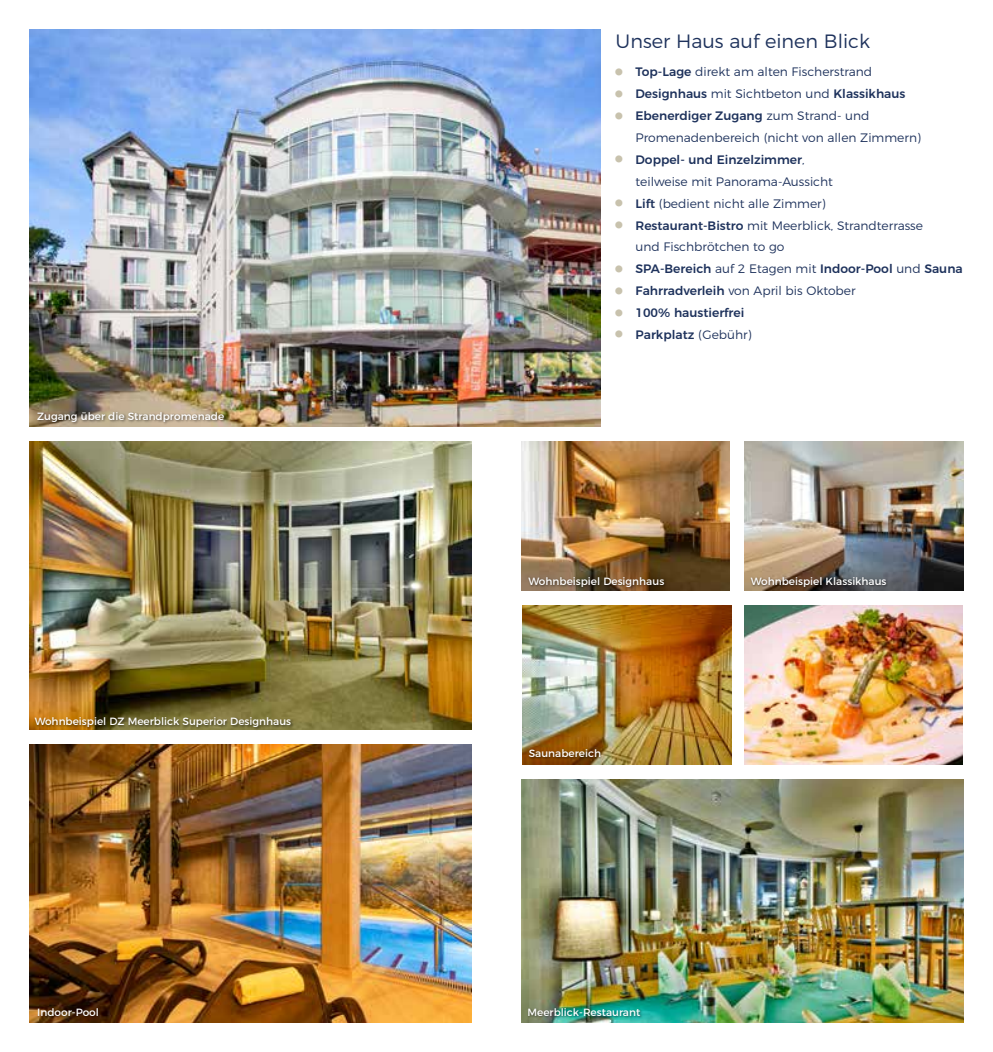
<style>
.page{position:relative;width:993px;height:1052px;background:#fff}
.page>*{position:absolute;margin:0;border:0;box-sizing:border-box;transform-origin:0 0}
.t1{font:300 19.25px "Montserrat";color:#1e325c}
.t2{font:300 12.25px/21.9px "Montserrat";color:#1e325c}
.t3{font:10.5px "Montserrat";color:#fff}
.t4{font:7px "Webdings";color:#c8c2ad}
.s1{font-weight:500}
</style>
<div class="page">
<img style="left:30px;top:30px;width:570px;height:397px">
<img style="left:30px;top:441px;width:441px;height:288px">
<img style="left:30px;top:744px;width:441px;height:278px">
<img style="left:744px;top:441px;width:218px;height:149px">
<img style="left:521px;top:441px;width:208px;height:149px">
<img style="left:521px;top:779px;width:441px;height:243px">
<img style="left:522px;top:605px;width:208px;height:159px">
<div style="left:37px;top:1006px;width:64px;height:13px;background:#000;opacity:.5"></div>
<div style="left:527px;top:748px;width:75px;height:12px;background:#000;opacity:.5"></div>
<div style="left:527px;top:1006px;width:116px;height:13px;background:#000;opacity:.5"></div>
<div style="left:749px;top:575px;width:140px;height:15px;background:#000;opacity:.5"></div>
<div style="left:36px;top:411px;width:191px;height:14px;background:#000;opacity:.5"></div>
<img style="left:744px;top:605px;width:218px;height:159px">
<div style="left:527px;top:575px;width:139px;height:15px;background:#000;opacity:.5"></div>
<div style="left:34px;top:716px;width:260px;height:14px;background:#000;opacity:.5"></div>
<p class="t3" style="left:37px;top:407px;width:188px">Zugang über die Strandpromenade</p>
<p class="t3" style="left:35px;top:712px;width:258px">Wohnbeispiel DZ Meerblick Superior Designhaus</p>
<p class="t3" style="left:37px;top:1003px;width:63px">Indoor-Pool</p>
<h1 class="t1" style="left:615px;top:26px;width:256px">Unser Haus auf einen Blick</h1>
<p class="t2" style="left:635px;top:60px;width:328px"><span class="s1">Top-Lage</span> direkt am alten Fischerstrand<br><span class="s1">Designhaus</span> mit Sichtbeton und <span class="s1">Klassikhaus Ebenerdiger Zugang</span> zum Strand- und Promenadenbereich (nicht von allen Zimmern)<br><span class="s1">Doppel- und Einzelzimmer</span>,<br>teilweise mit Panorama-Aussicht<br><span class="s1">Lift</span> (bedient nicht alle Zimmer)<br><span class="s1">Restaurant-Bistro</span> mit Meerblick, Strandterrasse<br>und Fischbrötchen to go<br><span class="s1">SPA-Bereich</span> auf 2 Etagen mit <span class="s1">Indoor-Pool</span> und <span class="s1">Sauna Fahrradverleih</span> von April bis Oktober<br><span class="s1">100% haustierfrei<br>Parkplatz</span> (Gebühr)</p>
<p class="t4" style="left:615px;top:68px;width:8px">■</p>
<p class="t4" style="left:615px;top:90px;width:8px">■</p>
<p class="t4" style="left:615px;top:112px;width:8px">■</p>
<p class="t4" style="left:615px;top:156px;width:8px">■</p>
<p class="t4" style="left:615px;top:199px;width:8px">■</p>
<p class="t4" style="left:615px;top:221px;width:8px">■</p>
<p class="t4" style="left:615px;top:265px;width:8px">■</p>
<p class="t4" style="left:615px;top:287px;width:8px">■</p>
<p class="t4" style="left:615px;top:309px;width:8px">■</p>
<p class="t4" style="left:615px;top:331px;width:8px">■</p>
<p class="t3" style="left:528px;top:572px;width:137px">Wohnbeispiel Designhaus</p>
<p class="t3" style="left:528px;top:745px;width:74px">Saunabereich</p>
<p class="t3" style="left:750px;top:572px;width:137px">Wohnbeispiel Klassikhaus</p>
<p class="t3" style="left:527px;top:1003px;width:114px">Meerblick-Restaurant</p>
</div>
